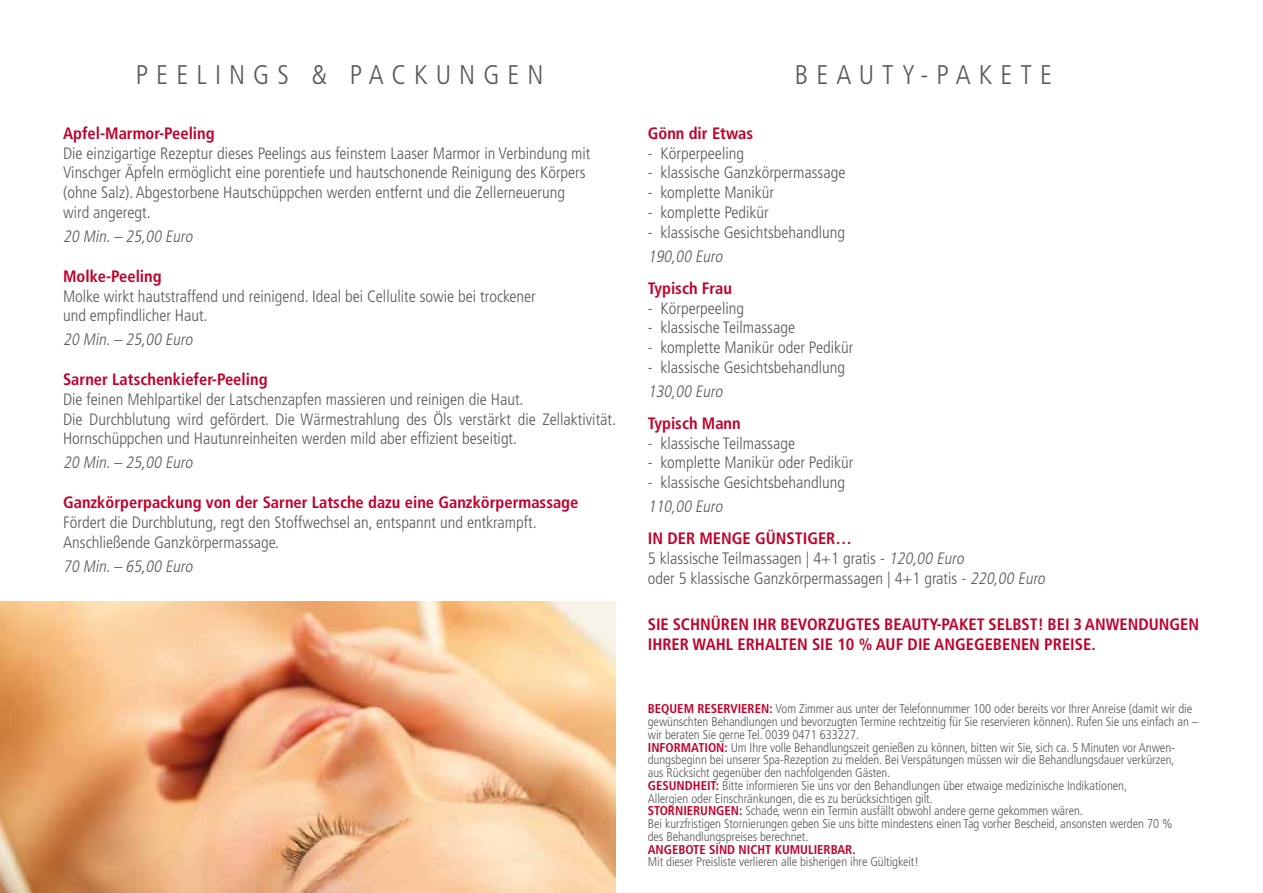
<style>
.page{position:relative;width:1263px;height:893px;background:#fff}
.page>*{position:absolute;margin:0;border:0;box-sizing:border-box;transform-origin:0 0}
.t1{font:300 condensed 27px "Frutiger";letter-spacing:.3em;color:#58585a}
.t2{font:300 condensed 16.5px/19.8px "Frutiger";color:#58585a}
.t3{font:700 condensed 16.5px/19.8px "Frutiger";color:#c1002a}
.t4{font:italic 300 condensed 16.5px "Frutiger";color:#58585a}
.t5{font:300 condensed 12.75px/12.8px "Frutiger";letter-spacing:-.005em;color:#58585a}
.t6{font:700 condensed 12.75px "Frutiger";color:#c1002a}
.s1{font-weight:700;color:#c1002a}
.s2{font-style:italic}
</style>
<div class="page">
<img style="left:0;top:601px;width:615px;height:292px">
<h1 class="t1" style="left:136px;top:59px;width:405px">Peeling s &amp; Packung en</h1>
<p class="t3" style="left:63px;top:123px;width:153px">Apfel-Marmor-Peeling</p>
<p class="t2" style="left:63px;top:143px;width:529px">Die einzigartige Rezeptur dieses Peelings aus feinstem Laaser Marmor in Verbindung mit Vinschger Äpfeln ermöglicht eine porentiefe und hautschonende Reinigung des Körpers (ohne Salz). Abgestorbene Hautschüppchen werden entfernt und die Zellerneuerung wird angeregt.</p>
<p class="t4" style="left:63px;top:227px;width:134px">20 Min.– 25,00 Euro</p>
<p class="t3" style="left:63px;top:266px;width:100px">Molke-Peeling</p>
<p class="t2" style="left:63px;top:286px;width:474px">Molke wirkt hautstraffend und reinigend. Ideal bei Cellulite sowie bei trockener und empfindlicher Haut.</p>
<p class="t4" style="left:63px;top:330px;width:134px">20 Min.– 25,00 Euro</p>
<p class="t3" style="left:63px;top:369px;width:206px">Sarner Latschenkiefer-Peeling</p>
<p class="t2" style="left:63px;top:389px;width:554px">Die feinen Mehlpartikel der Latschenzapfen massieren und reinigen die Haut.<br>Die Durchblutung wird gefördert. Die Wärmestrahlung des Öls verstärkt die Zellaktivität.<br>Hornschüppchen und Hautunreinheiten werden mild aber effizient beseitigt.</p>
<p class="t4" style="left:63px;top:453px;width:134px">20 Min.– 25,00 Euro</p>
<p class="t3" style="left:63px;top:492px;width:517px">Ganzkörperpackung von der Sarner Latsche dazu eine Ganzkörpermassage</p>
<p class="t2" style="left:63px;top:512px;width:475px">Fördert die Durchblutung, regt den Stoffwechsel an, entspannt und entkrampft.<br>Anschließende Ganzkörpermassage.</p>
<p class="t4" style="left:63px;top:557px;width:134px">70 Min.– 65,00 Euro</p>
<h1 class="t1" style="left:795px;top:59px;width:259px">Beauty-Pakete</h1>
<p class="t3" style="left:648px;top:123px;width:107px">Gönn dir Etwas</p>
<p class="t2" style="left:648px;top:143px;width:98px">- Körperpeeling</p>
<p class="t2" style="left:648px;top:163px;width:199px">- klassische Ganzkörpermassage</p>
<p class="t2" style="left:648px;top:183px;width:128px">- komplette Manikür</p>
<p class="t2" style="left:648px;top:203px;width:122px">- komplette Pedikür</p>
<p class="t2" style="left:648px;top:223px;width:199px">- klassische Gesichtsbehandlung</p>
<p class="t4" style="left:648px;top:247px;width:80px">190,00 Euro</p>
<p class="t3" style="left:648px;top:278px;width:86px">Typisch Frau</p>
<p class="t2" style="left:648px;top:298px;width:98px">- Körperpeeling</p>
<p class="t2" style="left:648px;top:318px;width:149px">- klassische Teilmassage</p>
<p class="t2" style="left:648px;top:338px;width:207px">- komplette Manikür oder Pedikür</p>
<p class="t2" style="left:648px;top:358px;width:199px">- klassische Gesichtsbehandlung</p>
<p class="t4" style="left:648px;top:382px;width:80px">130,00 Euro</p>
<p class="t3" style="left:648px;top:413px;width:94px">Typisch Mann</p>
<p class="t2" style="left:648px;top:433px;width:149px">- klassische Teilmassage</p>
<p class="t2" style="left:648px;top:453px;width:207px">- komplette Manikür oder Pedikür</p>
<p class="t2" style="left:648px;top:473px;width:199px">- klassische Gesichtsbehandlung</p>
<p class="t4" style="left:648px;top:497px;width:80px">110,00 Euro</p>
<p class="t2" style="left:648px;top:529px;width:402px"><span class="s1">In der Menge günstiger…<br></span>5 klassische Teilmassagen | 4+1 gratis - <span class="s2">120,00 Euro<br></span>oder 5 klassische Ganzkörpermassagen | 4+1 gratis - <span class="s2">220,00 Euro</span></p>
<p class="t3" style="left:648px;top:615px;width:553px">Sie schnüren Ih r bevorzugtes Beauty-Paket selbst! Bei 3 Anwendungen<br>Ihrer Wahl erhalten Sie 10 % auf die angegebenen Preise.</p>
<p class="t5" style="left:648px;top:703px;width:552px"><span class="s1">bequem reservieren:</span> Vom Zimmer aus unter der Telefonnummer 100 oder bereits vor I hrer Anreise (damit wir die gewünschten Behandlungen und bevorzugten Termine rechtzeitig für Sie reservieren können). Rufen Sie uns einfach an – wir beraten Sie gerne Tel. 0039 0471 633227.</p>
<p class="t6" style="left:648px;top:740px;width:26px">IN FORMATION</p>
<p class="t5" style="left:648px;top:741px;width:529px;text-align:justify;text-indent:77px"><span class="s1">:</span> U m I hre volle Behandlungszeit genießen zu können, bitten wir Sie, sich ca. 5 Minuten vor Anwen&shy;dungsbeginn bei unserer Spa-Rezeption zu melden. Bei Verspätungen müssen wir die Behandlungsdauer verkürzen, aus Rücksicht gegenüber den nachfolgenden Gästen.</p>
<p class="t6" style="left:648px;top:778px;width:16px">GESUN</p>
<p class="t5" style="left:648px;top:779px;width:481px;text-indent:37px"><span class="s1">DHEIT:</span> Bitte informieren Sie uns vor den Behandlungen über etwaige medizinische I ndikationen,<br>Allergien oder Einschränkungen, die es zu berücksichtigen gilt.</p>
<p class="t6" style="left:648px;top:803px;width:8px">STORNIERUN</p>
<p class="t5" style="left:648px;top:805px;width:526px;text-indent:69px"><span class="s1">GEN :</span> Schade, wenn ein Termin ausfällt obwohl andere gerne gekommen wären.<br>Bei kurzfristigen Stornierungen geben Sie uns bitte mindestens einen Tag vorher Bescheid, ansonsten werden 70 % des Behandlungspreises berechnet.</p>
<p class="t6" style="left:648px;top:842px;width:46px">ANGEBOTE</p>
<p class="t6" style="left:709px;top:842px;width:83px">SIN D NICHT KUMU</p>
<p class="t6" style="left:808px;top:842px;width:49px">LIERBAR.</p>
<p class="t5" style="left:648px;top:856px;width:273px">Mit dieser Preisliste verlieren alle bisherigen ihre Gültigkeit!</p>
</div>
